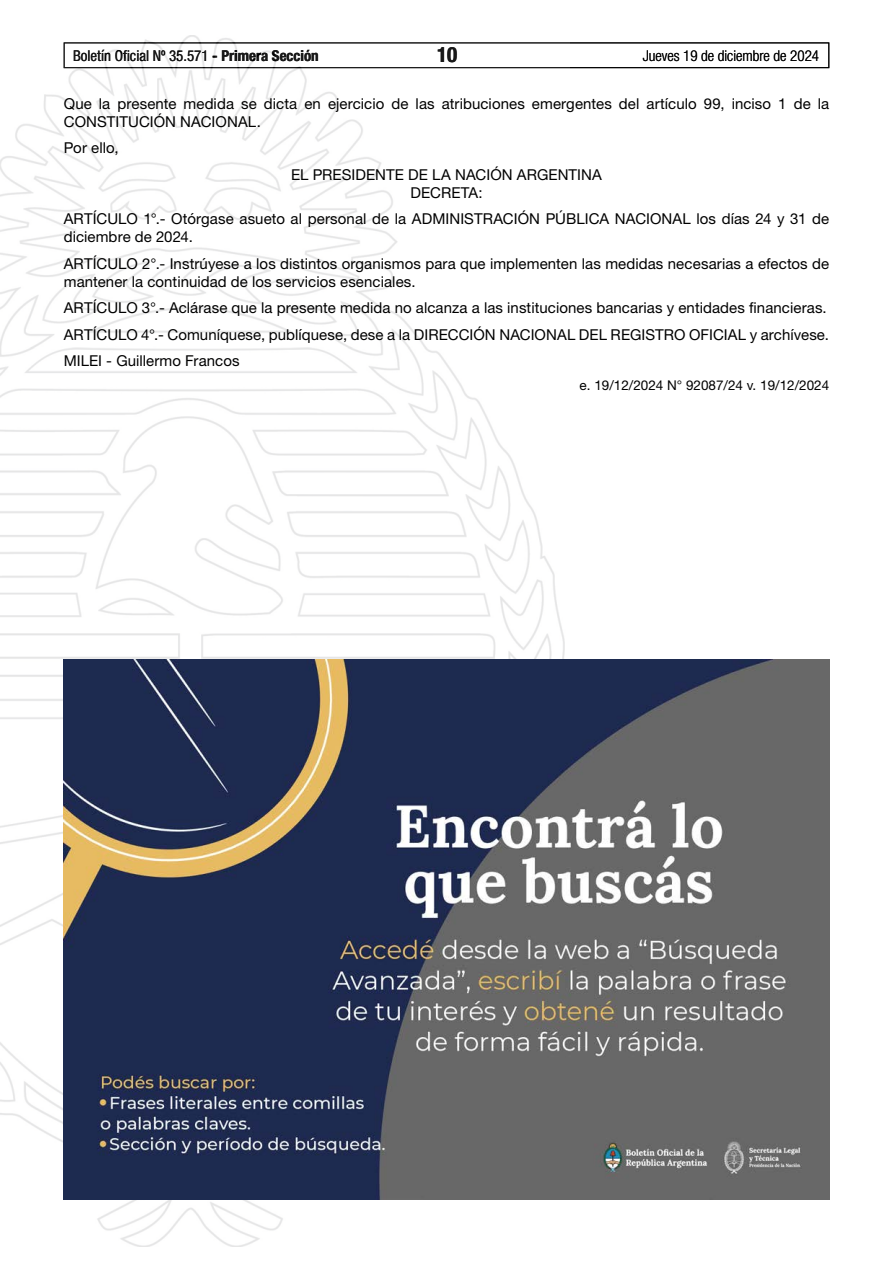
<style>
.page{position:relative;width:893px;height:1263px;background:#fff}
.page>*{position:absolute;margin:0;border:0;box-sizing:border-box;transform-origin:0 0}
.t1{font:700 condensed 21px "Helvetica Neue LT Std";color:#000}
.t2{font:15px/18px "Helvetica Neue LT Std";letter-spacing:.005em;color:#000}
.t3{font:condensed 15px "Helvetica Neue LT Std";color:#000}
.t4{font:300 condensed 15px "Helvetica Neue LT Std";color:#000}
.t5{font:13.5px "Helvetica Neue LT Std";color:#000}
.s1{font-weight:700}
</style>
<div class="page">
<div style="left:64px;top:43px;width:765px;height:25px;border:1px solid #000"></div>
<img style="left:0;top:35px;width:569px;height:1211px">
<img style="left:64px;top:659px;width:765px;height:540px">
<p class="t3" style="left:73px;top:47px;width:247px">Boletín Oficial Nº 35.571 <span class="s1">- Primera Sección</span></p>
<h1 class="t1" style="left:437px;top:42px;width:22px">10</h1>
<p class="t4" style="left:643px;top:47px;width:178px">Jueves 19 de diciembre de 2024</p>
<p class="t2" style="left:64px;top:94px;width:767px">Que la presente medida se dicta en ejercicio de las atribuciones emergentes del artículo 99, inciso 1 de la<br>CONSTITUCIÓN NACIONAL.</p>
<p class="t2" style="left:64px;top:138px;width:56px">Por ello,</p>
<p class="t2" style="left:291px;top:165px;width:312px;text-align:center">EL PRESIDENTE DE LA NACIÓN ARGENTINA<br>DECRETA:</p>
<p class="t2" style="left:64px;top:209px;width:767px">ARTÍCULO 1°.- Otórgase asueto al personal de la ADMINISTRACIÓN PÚBLICA NACIONAL los días 24 y 31 de diciembre de 2024.</p>
<p class="t2" style="left:64px;top:254px;width:767px">ARTÍCULO 2°.- Instrúyese a los distintos organismos para que implementen las medidas necesarias a efectos de mantener la continuidad de los servicios esenciales.</p>
<p class="t2" style="left:64px;top:294px;width:767px;line-height:26.5px">ARTÍCULO 3°.- Aclárase que la presente medida no alcanza a las instituciones bancarias y entidades financieras.<br>ARTÍCULO 4°.- Comuníquese, publíquese, dese a la DIRECCIÓN NACIONAL DEL REGISTRO OFICIAL y archívese.<br>MILEI - Guillermo Francos</p>
<p class="t5" style="left:580px;top:377px;width:251px">e. 19/12/2024 N° 92087/24 v. 19/12/2024</p>
</div>
